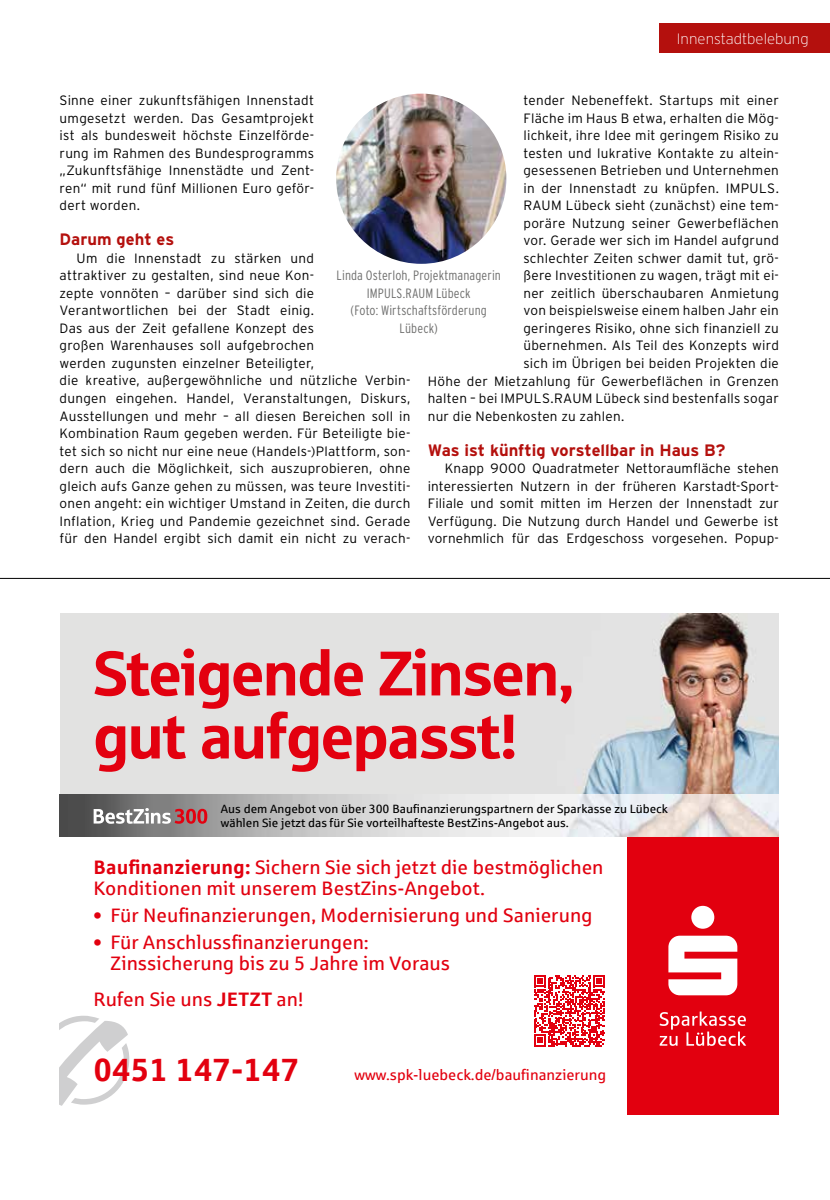
<style>
.page{position:relative;width:830px;height:1200px;background:#fff}
.page>*{position:absolute;margin:0;border:0;box-sizing:border-box;transform-origin:0 0}
.t1{font:63px/63px "Sparkasse Head";letter-spacing:-.005em;color:#e3000f}
.t2{font:700 32.25px "Sparkasse Rg";color:#e3000f}
.t3{font:19.5px/21px "Sparkasse Rg";color:#e2000f}
.t4{font:700 16.5px "Interstate";color:#b4100d}
.t5{font:15px "Sparkasse Rg";color:#e3000f}
.t6{font:200 15px "Interstate";color:#fff}
.t7{font:300 13.5px/17.5px "Interstate";letter-spacing:.02em;color:#000;text-align:justify}
.t8{font:300 13.5px/17.5px "Interstate Condensed";letter-spacing:.01em;color:#6f6f6e;text-align:center}
.t9{font:12px/13.5px "Sparkasse Rg";color:#000}
.s1{font-weight:700}
</style>
<div class="page">
<div style="left:659px;top:24px;width:170px;height:29px;background:#b4100d"></div>
<hr style="left:0;top:578px;width:829px;height:1px;background:#000">
<img style="left:336px;top:94px;width:170px;height:170px;border-radius:85px">
<div style="left:60px;top:613px;width:718px;height:223px;background:#e2e2e1"></div>
<img style="left:582px;top:613px;width:196px;height:181px">
<div style="left:627px;top:836px;width:151px;height:278px;background:#e2000f"></div>
<svg style="left:60px;top:1015px;width:69px;height:90px"></svg>
<svg style="left:659px;top:1011px;width:86px;height:34px"></svg>
<svg style="left:668px;top:905px;width:69px;height:90px"></svg>
<svg style="left:534px;top:975px;width:71px;height:71px"></svg>
<img style="left:60px;top:794px;width:718px;height:42px">
<svg style="left:94px;top:807px;width:113px;height:16px;background:#ac8d8f"></svg>
<p class="t6" style="left:676px;top:31px;width:133px">Innenstadtbelebung</p>
<p class="t7" style="left:60px;top:91px;width:256px">Sinne einer zukunftsfähigen Innenstadt umgesetzt werden. Das Gesamtprojekt ist als bundesweit höchste Einzelförde&shy;rung im Rahmen des Bundesprogramms „Zukunftsfähige Innenstädte und Zent&shy;ren“ mit rund fünf Millionen Euro geför&shy;dert worden.</p>
<p class="t4" style="left:60px;top:230px;width:116px">Darum geht es</p>
<p class="t7" style="left:60px;top:249px;width:352px;text-align:left;text-indent:17px">Um die Innenstadt zu stärken und<br>attraktiver zu gestalten, sind neue Kon-<br>zepte vonnöten – darüber sind sich die Verantwortlichen bei der Stadt einig.<br>Das aus der Zeit gefallene Konzept des<br>großen Warenhauses soll aufgebrochen<br>werden zugunsten einzelner Beteiligter,<br>die kreative, außergewöhnliche und nützliche Verbin&shy;dungen eingehen. Handel, Veranstaltungen, Diskurs, Ausstellungen und mehr – all diesen Bereichen soll in Kombination Raum gegeben werden. Für Beteiligte bie&shy;tet sich so nicht nur eine neue (Handels-)Plattform, son&shy;dern auch die Möglichkeit, sich auszuprobieren, ohne gleich aufs Ganze gehen zu müssen, was teure Investiti&shy;onen angeht: ein wichtiger Umstand in Zeiten, die durch Inflation, Krieg und Pandemie gezeichnet sind. Gerade für den Handel ergibt sich damit ein nicht zu verach-</p>
<p class="t7" style="left:523px;top:91px;width:257px">tender Nebeneffekt. Startups mit einer</p>
<p class="t7" style="left:523px;top:109px;width:257px">Fläche im Haus B etwa, erhalten die Mög-</p>
<p class="t7" style="left:523px;top:126px;width:257px">lichkeit, ihre Idee mit geringem Risiko zu</p>
<p class="t7" style="left:523px;top:144px;width:257px">testen und lukrative Kontakte zu altein-</p>
<p class="t7" style="left:523px;top:161px;width:257px">gesessenen Betrieben und Unternehmen</p>
<p class="t7" style="left:523px;top:179px;width:257px">in der Innenstadt zu knüpfen. IMPULS.</p>
<p class="t7" style="left:523px;top:196px;width:257px">RAUM Lübeck sieht (zunächst) eine tem-</p>
<p class="t7" style="left:523px;top:214px;width:257px">poräre Nutzung seiner Gewerbeflächen</p>
<p class="t7" style="left:523px;top:232px;width:257px">vor. Gerade wer sich im Handel aufgrund</p>
<p class="t7" style="left:523px;top:249px;width:257px">schlechter Zeiten schwer damit tut, grö-</p>
<p class="t7" style="left:523px;top:267px;width:257px">ßere Investitionen zu wagen, trägt mit ei-</p>
<p class="t7" style="left:523px;top:284px;width:257px">ner zeitlich überschaubaren Anmietung</p>
<p class="t7" style="left:523px;top:302px;width:257px">von beispielsweise einem halben Jahr ein</p>
<p class="t7" style="left:523px;top:319px;width:257px">geringeres Risiko, ohne sich finanziell zu</p>
<p class="t7" style="left:523px;top:337px;width:257px">übernehmen. Als Teil des Konzepts wird</p>
<p class="t7" style="left:523px;top:354px;width:257px">sich im Übrigen bei beiden Projekten die</p>
<p class="t7" style="left:427px;top:372px;width:352px">Höhe der Mietzahlung für Gewerbeflächen in Grenzen</p>
<p class="t7" style="left:427px;top:389px;width:352px">halten – bei IMPULS.RAUM Lübeck sind bestenfalls sogar</p>
<p class="t7" style="left:427px;top:407px;width:198px">nur die Nebenkosten zu zahlen.</p>
<p class="t4" style="left:427px;top:440px;width:299px">Was ist künftig vorstellbar in Haus B?</p>
<p class="t7" style="left:427px;top:459px;width:352px;text-indent:17px">Knapp 9000 Quadratmeter Nettoraumfläche stehen interessierten Nutzern in der früheren Karstadt-Sport-Filiale und somit mitten im Herzen der Innenstadt zur Verfügung. Die Nutzung durch Handel und Gewerbe ist vornehmlich für das Erdgeschoss vorgesehen. Popup-</p>
<p class="t8" style="left:336px;top:266px;width:166px">Linda Osterloh, Projektmanagerin<br>IMPULS.RAUM Lübeck<br>(Foto: Wirtschaftsförderung<br>Lübeck)</p>
<h1 class="t1" style="left:94px;top:639px;width:481px">Steigende Zinsen, gut aufgepasst!</h1>
<p class="t9" style="left:221px;top:802px;width:448px">Aus dem Angebot von über 300 Baufinanzierungspartnern der Sparkasse zu Lübeck wählen Sie jetzt das für Sie vorteilhafteste BestZins-Angebot aus.</p>
<h3 class="t3" style="left:94px;top:855px;width:511px"><span class="s1">Baufinanzierung:</span> Sichern Sie sich jetzt die bestmöglichen<br>Konditionen mit unserem BestZins-Angebot.</h3>
<h3 class="t3" style="left:94px;top:903px;width:500px">• Für Neufinanzierungen, Modernisierung und Sanierung</h3>
<h3 class="t3" style="left:111px;top:930px;width:341px;text-indent:-17px">• Für Anschlussfinanzierungen:<br>Zinssicherung bis zu 5 Jahre im Voraus</h3>
<h3 class="t3" style="left:94px;top:987px;width:211px">Rufen Sie uns <span class="s1">JETZT</span> an!</h3>
<h2 class="t2" style="left:94px;top:1048px;width:207px">0451 147-147</h2>
<p class="t5" style="left:354px;top:1065px;width:253px">www.spk-luebeck.de/baufinanzierung</p>
</div>
